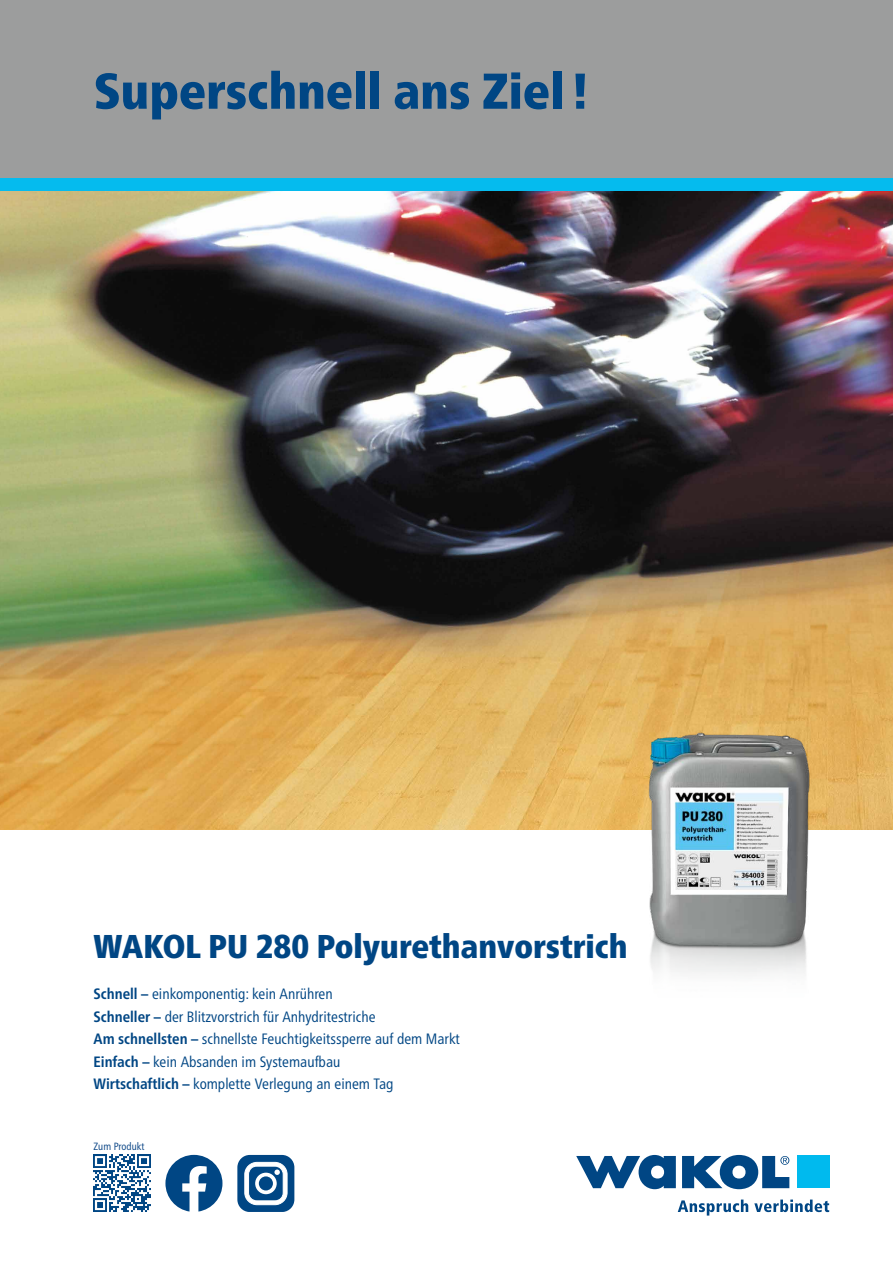
<style>
.page{position:relative;width:893px;height:1263px;background:#fff}
.page>*{position:absolute;margin:0;border:0;box-sizing:border-box;transform-origin:0 0}
.t1{font:900 condensed 50.25px "Frutiger Neue LTW1 G";color:#004684}
.t2{font:900 condensed 33px "Frutiger Neue LTW1 G";color:#004684}
.t3{font:condensed 15px/22.5px "Frutiger Neue LTW1 G";color:#004684}
.t4{font:condensed 10.5px "Frutiger Neue LTW1 G";color:#094485}
.s1{font-weight:700}
</style>
<div class="page">
<div style="left:0;top:0;width:893px;height:179px;background:#9c9d9d"></div>
<div style="left:0;top:179px;width:893px;height:12px;background:#05bbee"></div>
<svg style="left:678px;top:1199px;width:70px;height:16px"></svg>
<svg style="left:754px;top:1199px;width:75px;height:13px"></svg>
<svg style="left:576px;top:1155px;width:100px;height:34px"></svg>
<svg style="left:682px;top:1155px;width:107px;height:34px"></svg>
<div style="left:797px;top:1156px;width:32px;height:32px;background:#00baee"></div>
<img style="left:0;top:191px;width:893px;height:638px">
<img style="left:614px;top:730px;width:229px;height:244px">
<img style="left:94px;top:1155px;width:57px;height:57px">
<svg style="left:237px;top:1155px;width:57px;height:57px"></svg>
<svg style="left:165px;top:1155px;width:57px;height:56px"></svg>
<h1 class="t1" style="left:94px;top:52px;width:497px">Superschnell ans Ziel!</h1>
<h2 class="t2" style="left:94px;top:920px;width:536px">WAKOL PU 280 Polyurethanvorstrich</h2>
<p class="t3" style="left:94px;top:981px;width:368px"><span class="s1">Schnell –</span> einkomponentig: kein Anrühren<br><span class="s1">Schneller –</span> der Blitzvorstrich für Anhydritestriche<br><span class="s1">Am schnellsten –</span> schnellste Feuchtigkeitssperre auf dem Markt <span class="s1">Einfach –</span> kein Absanden im Systemaufbau<br><span class="s1">Wirtschaftlich –</span> komplette Verlegung an einem Tag</p>
<p class="t4" style="left:94px;top:1139px;width:52px">Zum Produkt</p>
</div>
